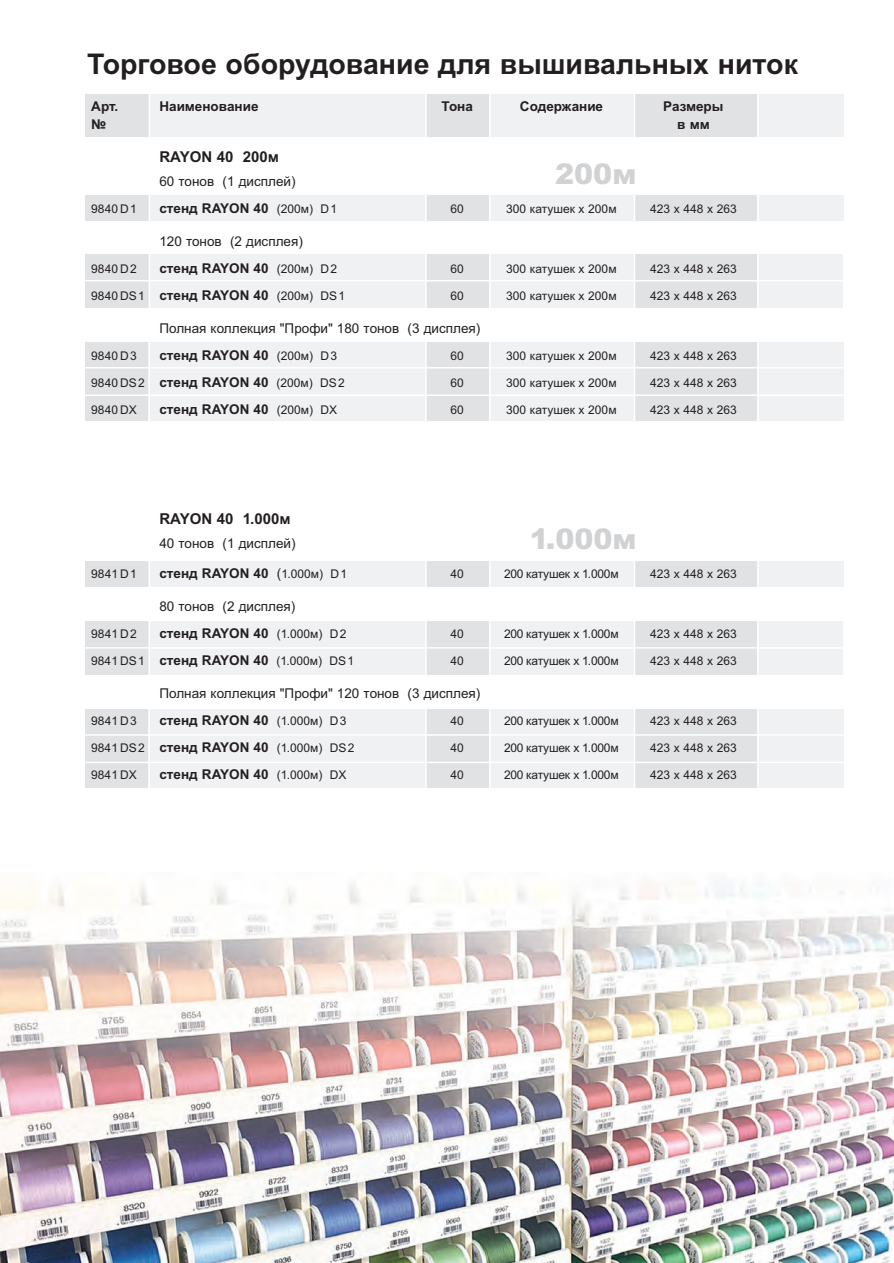
<style>
.page{position:relative;width:894px;height:1263px;background:#fff}
.page>*{position:absolute;margin:0;border:0;box-sizing:border-box;transform-origin:0 0}
.t1{font:700 28.5px "Arial";color:#231f20}
.t2{font:900 28.5px "Arial";color:#d1d2d4}
.t3{font:700 15px "Arial";color:#231f20}
.t4{font:700 13.5px "Arial";color:#231f20}
.t5{font:13.5px "Arial";color:#231f20}
.t6{font:12px "Arial";color:#231f20}
.s1{font-weight:400;font-size:12px}
.s2{font-weight:700;font-size:13.5px}
.s3{font-weight:400}
</style>
<div class="page">
<img style="left:0;top:882px;width:893px;height:380px">
<div style="left:85px;top:561px;width:64px;height:25px;background:#e1e2e4"></div>
<div style="left:149px;top:561px;width:277px;height:25px;background:#f0f1f2"></div>
<div style="left:426px;top:561px;width:63px;height:25px;background:#e1e2e4"></div>
<div style="left:489px;top:561px;width:145px;height:25px;background:#f0f1f2"></div>
<div style="left:634px;top:561px;width:123px;height:25px;background:#e1e2e4"></div>
<div style="left:757px;top:561px;width:85px;height:25px;background:#f0f1f2"></div>
<div style="left:85px;top:622px;width:64px;height:53px;background:#e1e2e4"></div>
<div style="left:149px;top:622px;width:277px;height:53px;background:#f0f1f2"></div>
<div style="left:426px;top:622px;width:63px;height:53px;background:#e1e2e4"></div>
<div style="left:490px;top:622px;width:144px;height:53px;background:#f0f1f2"></div>
<div style="left:634px;top:622px;width:123px;height:53px;background:#e1e2e4"></div>
<div style="left:757px;top:622px;width:85px;height:53px;background:#f0f1f2"></div>
<div style="left:85px;top:709px;width:64px;height:79px;background:#e1e2e4"></div>
<div style="left:148px;top:709px;width:278px;height:79px;background:#f0f1f2"></div>
<div style="left:426px;top:709px;width:63px;height:79px;background:#e1e2e4"></div>
<div style="left:490px;top:709px;width:144px;height:79px;background:#f0f1f2"></div>
<div style="left:634px;top:709px;width:123px;height:79px;background:#e1e2e4"></div>
<div style="left:757px;top:709px;width:85px;height:79px;background:#f0f1f2"></div>
<hr style="left:83px;top:647px;width:793px;height:1px;background:#fff">
<hr style="left:75px;top:734px;width:792px;height:1px;background:#fff">
<hr style="left:78px;top:761px;width:792px;height:2px;background:#fff">
<div style="left:85px;top:94px;width:64px;height:43px;background:#e1e2e4"></div>
<div style="left:426px;top:94px;width:63px;height:43px;background:#e1e2e4"></div>
<div style="left:490px;top:94px;width:144px;height:43px;background:#f0f1f2"></div>
<div style="left:634px;top:94px;width:123px;height:43px;background:#e1e2e4"></div>
<div style="left:757px;top:94px;width:85px;height:43px;background:#f0f1f2"></div>
<div style="left:85px;top:195px;width:64px;height:26px;background:#e1e2e4"></div>
<div style="left:149px;top:195px;width:277px;height:26px;background:#f0f1f2"></div>
<div style="left:426px;top:195px;width:63px;height:26px;background:#e1e2e4"></div>
<div style="left:489px;top:195px;width:145px;height:26px;background:#f0f1f2"></div>
<div style="left:634px;top:195px;width:123px;height:26px;background:#e1e2e4"></div>
<div style="left:757px;top:195px;width:85px;height:26px;background:#f0f1f2"></div>
<div style="left:85px;top:255px;width:64px;height:53px;background:#e1e2e4"></div>
<div style="left:149px;top:255px;width:277px;height:53px;background:#f0f1f2"></div>
<div style="left:426px;top:255px;width:63px;height:53px;background:#e1e2e4"></div>
<div style="left:490px;top:255px;width:144px;height:53px;background:#f0f1f2"></div>
<div style="left:634px;top:255px;width:123px;height:53px;background:#e1e2e4"></div>
<div style="left:757px;top:255px;width:85px;height:53px;background:#f0f1f2"></div>
<div style="left:85px;top:342px;width:64px;height:79px;background:#e1e2e4"></div>
<div style="left:148px;top:342px;width:278px;height:79px;background:#f0f1f2"></div>
<div style="left:426px;top:342px;width:63px;height:79px;background:#e1e2e4"></div>
<div style="left:490px;top:342px;width:144px;height:79px;background:#f0f1f2"></div>
<div style="left:634px;top:342px;width:123px;height:79px;background:#e1e2e4"></div>
<div style="left:757px;top:342px;width:85px;height:79px;background:#f0f1f2"></div>
<hr style="left:83px;top:280px;width:793px;height:1px;background:#fff">
<hr style="left:75px;top:367px;width:792px;height:1px;background:#fff">
<hr style="left:78px;top:394px;width:792px;height:2px;background:#fff">
<div style="left:149px;top:94px;width:277px;height:43px;background:#f0f1f2"></div>
<hr style="left:489px;top:84px;width:1px;height:715px;background:#fff">
<hr style="left:633px;top:71px;width:2px;height:728px;background:#fff">
<hr style="left:425px;top:82px;width:1px;height:717px;background:#fff">
<hr style="left:757px;top:78px;width:1px;height:721px;background:#fff">
<hr style="left:148px;top:79px;width:2px;height:720px;background:#fff">
<h1 class="t1" style="left:87px;top:47px;width:712px">Торговое оборудование для вышивальных ниток</h1>
<p class="t4" style="left:91px;top:98px;width:29px">Арт.</p>
<p class="t4" style="left:159px;top:98px;width:101px">Наименование</p>
<p class="t4" style="left:441px;top:98px;width:33px">Тона</p>
<p class="t4" style="left:520px;top:98px;width:85px">Содержание</p>
<p class="t4" style="left:663px;top:98px;width:62px">Размеры</p>
<p class="t4" style="left:91px;top:116px;width:17px">№</p>
<p class="t4" style="left:677px;top:116px;width:34px">в мм</p>
<p class="t3" style="left:159px;top:148px;width:121px">RAYON 40 200м</p>
<p class="t5" style="left:159px;top:173px;width:138px">60 тонов (1 дисплей)</p>
<p class="t6" style="left:91px;top:201px;width:47px">9840 D1</p>
<p class="t4" style="left:159px;top:200px;width:179px">стенд RAYON 40 <span class="s1">(200м) D1</span></p>
<p class="t6" style="left:450px;top:201px;width:15px">60</p>
<p class="t6" style="left:506px;top:201px;width:112px">300 катушек x 200м</p>
<p class="t6" style="left:650px;top:201px;width:88px">423 x 448 x 263</p>
<p class="t5" style="left:159px;top:233px;width:145px">120 тонов (2 дисплея)</p>
<p class="t6" style="left:91px;top:261px;width:47px">9840 D2</p>
<p class="t4" style="left:159px;top:260px;width:179px">стенд RAYON 40 <span class="s1">(200м) D2</span></p>
<p class="t6" style="left:450px;top:261px;width:15px">60</p>
<p class="t6" style="left:506px;top:261px;width:112px">300 катушек x 200м</p>
<p class="t6" style="left:650px;top:261px;width:88px">423 x 448 x 263</p>
<p class="t6" style="left:91px;top:288px;width:255px">9840 DS1 <span class="s2">стенд RAYON 40</span> (200м) DS1</p>
<p class="t6" style="left:450px;top:288px;width:15px">60</p>
<p class="t6" style="left:506px;top:288px;width:112px">300 катушек x 200м</p>
<p class="t6" style="left:650px;top:288px;width:88px">423 x 448 x 263</p>
<p class="t5" style="left:159px;top:320px;width:322px">Полная коллекция "Профи" 180 тонов (3 дисплея)</p>
<p class="t6" style="left:91px;top:348px;width:47px">9840 D3</p>
<p class="t4" style="left:159px;top:347px;width:179px">стенд RAYON 40 <span class="s1">(200м) D3</span></p>
<p class="t6" style="left:450px;top:348px;width:15px">60</p>
<p class="t6" style="left:506px;top:348px;width:112px">300 катушек x 200м</p>
<p class="t6" style="left:650px;top:348px;width:88px">423 x 448 x 263</p>
<p class="t6" style="left:91px;top:375px;width:255px">9840 DS2 <span class="s2">стенд RAYON 40</span> (200м) DS2</p>
<p class="t6" style="left:450px;top:375px;width:15px">60</p>
<p class="t6" style="left:506px;top:375px;width:112px">300 катушек x 200м</p>
<p class="t6" style="left:650px;top:375px;width:88px">423 x 448 x 263</p>
<p class="t6" style="left:91px;top:402px;width:47px">9840 DX</p>
<p class="t4" style="left:159px;top:401px;width:179px">стенд RAYON 40 <span class="s1">(200м) DX</span></p>
<p class="t6" style="left:450px;top:402px;width:15px">60</p>
<p class="t6" style="left:506px;top:402px;width:112px">300 катушек x 200м</p>
<p class="t6" style="left:650px;top:402px;width:88px">423 x 448 x 263</p>
<h1 class="t2" style="left:555px;top:158px;width:83px">200м</h1>
<p class="t3" style="left:159px;top:510px;width:133px">RAYON 40 1.000м</p>
<p class="t5" style="left:159px;top:535px;width:138px">40 тонов (1 дисплей)</p>
<h1 class="t2" style="left:529px;top:523px;width:108px">1.000м</h1>
<p class="t6" style="left:91px;top:567px;width:47px">9841 D1</p>
<p class="t4" style="left:159px;top:565px;width:189px">стенд RAYON 40 <span class="s3">(</span><span class="s1">1.000м) D1</span></p>
<p class="t6" style="left:450px;top:567px;width:15px">40</p>
<p class="t6" style="left:504px;top:567px;width:116px">200 катушек x 1.000м</p>
<p class="t6" style="left:650px;top:567px;width:88px">423 x 448 x 263</p>
<p class="t5" style="left:159px;top:598px;width:137px">80 тонов (2 дисплея)</p>
<p class="t6" style="left:91px;top:627px;width:47px">9841 D2</p>
<p class="t4" style="left:159px;top:625px;width:188px">стенд RAYON 40 <span class="s1">(1.000м) D2</span></p>
<p class="t6" style="left:450px;top:627px;width:15px">40</p>
<p class="t6" style="left:504px;top:627px;width:116px">200 катушек x 1.000м</p>
<p class="t6" style="left:650px;top:627px;width:88px">423 x 448 x 263</p>
<p class="t6" style="left:91px;top:654px;width:264px">9841 DS1 <span class="s2">стенд RAYON 40</span> (1.000м) DS1</p>
<p class="t6" style="left:450px;top:654px;width:15px">40</p>
<p class="t6" style="left:504px;top:654px;width:116px">200 катушек x 1.000м</p>
<p class="t6" style="left:650px;top:654px;width:88px">423 x 448 x 263</p>
<p class="t5" style="left:159px;top:685px;width:322px">Полная коллекция "Профи" 120 тонов (3 дисплея)</p>
<p class="t6" style="left:91px;top:714px;width:47px">9841 D3</p>
<p class="t4" style="left:159px;top:712px;width:188px">стенд RAYON 40 <span class="s1">(1.000м) D3</span></p>
<p class="t6" style="left:450px;top:714px;width:15px">40</p>
<p class="t6" style="left:504px;top:714px;width:116px">200 катушек x 1.000м</p>
<p class="t6" style="left:650px;top:714px;width:88px">423 x 448 x 263</p>
<p class="t6" style="left:91px;top:741px;width:265px">9841 DS2 <span class="s2">стенд RAYON 40</span> (1.000м) DS2</p>
<p class="t6" style="left:450px;top:741px;width:15px">40</p>
<p class="t6" style="left:504px;top:741px;width:116px">200 катушек x 1.000м</p>
<p class="t6" style="left:650px;top:741px;width:88px">423 x 448 x 263</p>
<p class="t6" style="left:91px;top:768px;width:47px">9841 DX</p>
<p class="t4" style="left:159px;top:766px;width:188px">стенд RAYON 40 <span class="s1">(1.000м) DX</span></p>
<p class="t6" style="left:450px;top:768px;width:15px">40</p>
<p class="t6" style="left:504px;top:768px;width:116px">200 катушек x 1.000м</p>
<p class="t6" style="left:650px;top:768px;width:88px">423 x 448 x 263</p>
</div>
